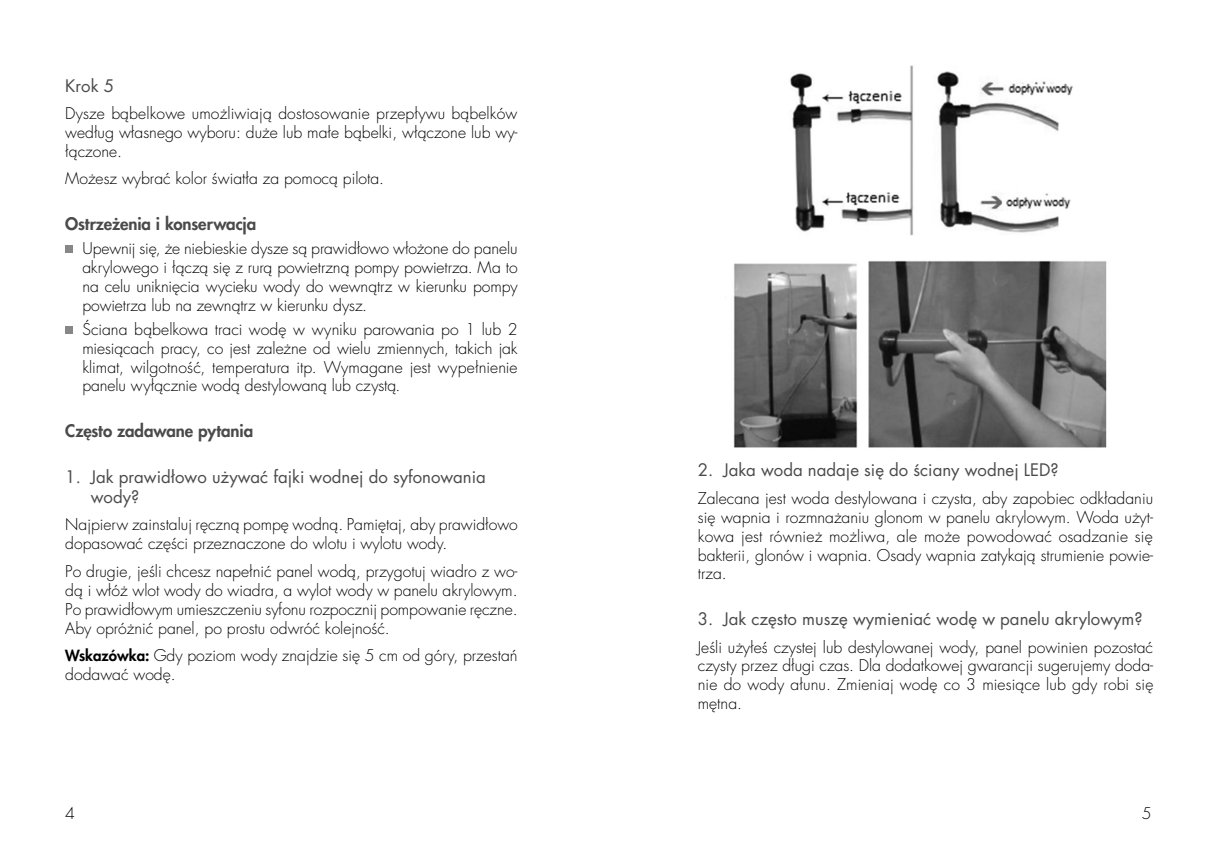
<style>
.page{position:relative;width:1217px;height:868px;background:#fff}
.page>*{position:absolute;margin:0;border:0;box-sizing:border-box;transform-origin:0 0}
.t1{font:16.8px/20.1px "Futura LTS Book";color:#4a4a49}
.t2{font:800 16.8px "Futura LTS";letter-spacing:-.005em;color:#4a4a49}
.t3{font:300 15.75px/18.9px "Futura LTS";color:#000;text-align:justify}
.s1{font-weight:800;font-size:15px}
</style>
<div class="page">
<div style="left:65px;top:245px;width:8px;height:8px;background:#878787"></div>
<div style="left:65px;top:326px;width:8px;height:7px;background:#878787"></div>
<img style="left:790px;top:65px;width:283px;height:171px">
<img style="left:733px;top:260px;width:374px;height:188px">
<p class="t1" style="left:65px;top:75px;width:50px">Krok 5</p>
<p class="t3" style="left:65px;top:104px;width:453px">Dysze bąbelkowe umożliwiają dostosowanie przepływu bąbelków według własnego wyboru: duże lub małe bąbelki, włączone lub wy&shy;łączone.</p>
<p class="t3" style="left:65px;top:169px;width:320px">Możesz wybrać kolor światła za pomocą pilota.</p>
<p class="t2" style="left:65px;top:212px;width:192px">Ostrzeżenia i konserwacja</p>
<p class="t3" style="left:82px;top:239px;width:436px">Upewnij się, że niebieskie dysze są prawidłowo włożone do panelu akrylowego i łączą się z rurą powietrzną pompy powietrza. Ma to na celu uniknięcia wycieku wody do wewnątrz w kierunku pompy powietrza lub na zewnątrz w kierunku dysz.</p>
<p class="t3" style="left:82px;top:320px;width:436px">Ściana bąbelkowa traci wodę w wyniku parowania po 1 lub 2 miesiącach pracy, co jest zależne od wielu zmiennych, takich jak klimat, wilgotność, temperatura itp. Wymagane jest wypełnienie panelu wyłącznie wodą destylowaną lub czystą.</p>
<p class="t2" style="left:65px;top:419px;width:189px">Często zadawane pytania</p>
<p class="t1" style="left:91px;top:466px;width:396px;text-indent:-26px">1. Jak prawidłowo używać fajki wodnej do syfonowania wody?</p>
<p class="t3" style="left:65px;top:515px;width:454px">Najpierw zainstaluj ręczną pompę wodną. Pamiętaj, aby prawidłowo dopasować części przeznaczone do wlotu i wylotu wody.</p>
<p class="t3" style="left:65px;top:562px;width:453px">Po drugie, jeśli chcesz napełnić panel wodą, przygotuj wiadro z wo&shy;dą i włóż wlot wody do wiadra, a wylot wody w panelu akrylowym.<br>Po prawidłowym umieszczeniu syfonu rozpocznij pompowanie ręczne.<br>Aby opróżnić panel, po prostu odwróć kolejność.</p>
<p class="t3" style="left:65px;top:646px;width:453px"><span class="s1">Wskazówka:</span> Gdy poziom wody znajdzie się 5 cm od góry, przestań dodawać wodę.</p>
<p class="t3" style="left:65px;top:804px;width:11px">4</p>
<p class="t1" style="left:697px;top:460px;width:362px">2. Jaka woda nadaje się do ściany wodnej LED?</p>
<p class="t3" style="left:697px;top:489px;width:457px">Zalecana jest woda destylowana i czysta, aby zapobiec odkładaniu się wapnia i rozmnażaniu glonom w panelu akrylowym. Woda użyt&shy;kowa jest również możliwa, ale może powodować osadzanie się bakterii, glonów i wapnia. Osady wapnia zatykają strumienie powie&shy;trza.</p>
<p class="t1" style="left:697px;top:609px;width:446px">3. Jak często muszę wymieniać wodę w panelu akrylowym?</p>
<p class="t3" style="left:697px;top:637px;width:457px">Jeśli użyłeś czystej lub destylowanej wody, panel powinien pozostać czysty przez długi czas. Dla dodatkowej gwarancji sugerujemy doda&shy;nie do wody ałunu. Zmieniaj wodę co 3 miesiące lub gdy robi się mętna.</p>
<p class="t3" style="left:1141px;top:804px;width:11px">5</p>
</div>
